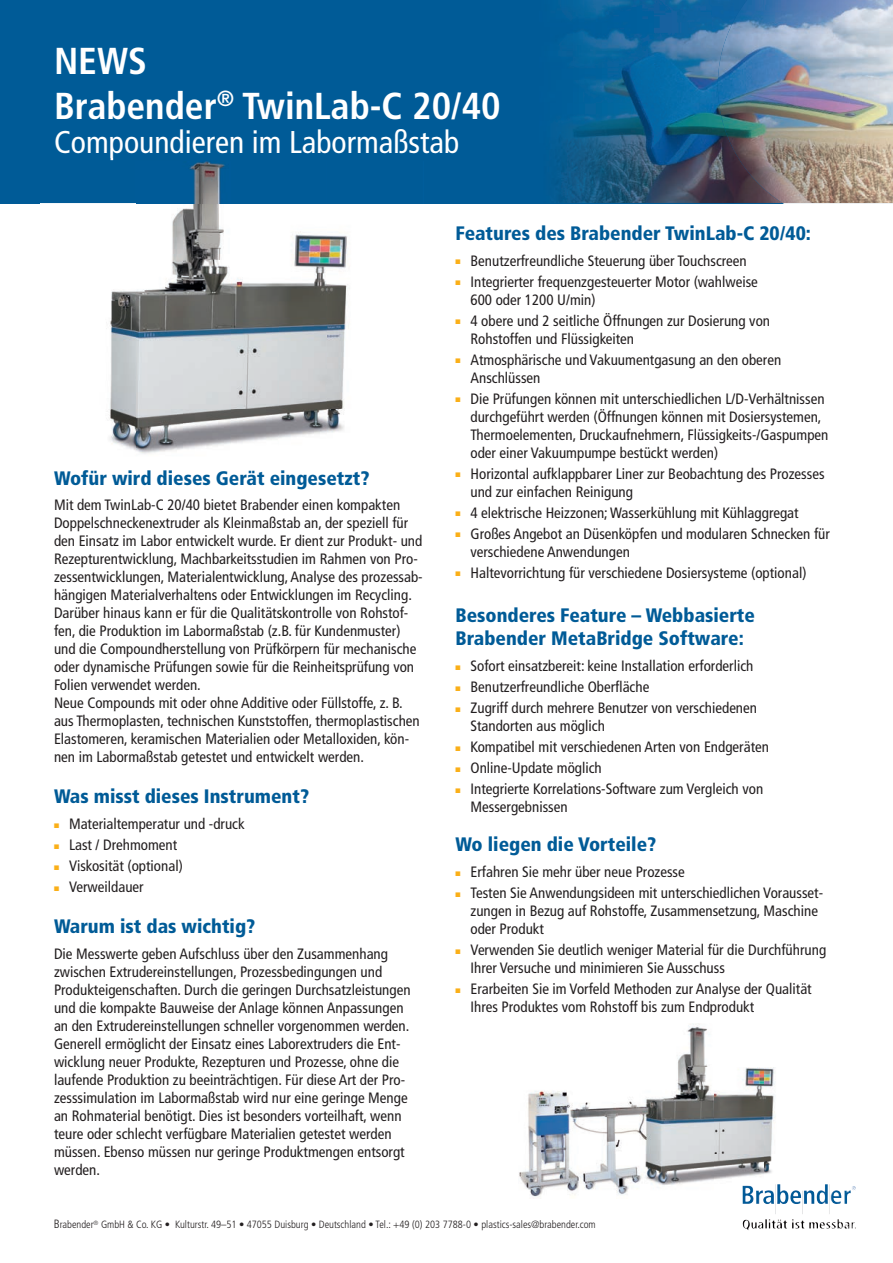
<style>
.page{position:relative;width:893px;height:1263px;background:#fff}
.page>*{position:absolute;margin:0;border:0;box-sizing:border-box;transform-origin:0 0}
.t1{font:700 condensed 37.5px/45px "Frutiger LT Std";color:#fff}
.t2{font:condensed 31.5px "Frutiger LT Std";color:#fff}
.t3{font:900 condensed 19.5px/23.4px "Frutiger LT Std";color:#005b97}
.t4{font:condensed 15px/18px "Frutiger LT Std";color:#231f20}
.t5{font:300 condensed 10.5px "Frutiger LT Std";color:#231f20}
.s1{color:#faaf18}
.s2{font-size:12px}
</style>
<div class="page">
<div style="left:0;top:0;width:893px;height:203px;background:#005b97"></div>
<img style="left:539px;top:203px;width:244px;height:1px">
<img style="left:555px;top:0;width:163px;height:203px">
<img style="left:41px;top:203px;width:382px;height:251px">
<img style="left:190px;top:161px;width:35px;height:42px">
<img style="left:519px;top:1024px;width:257px;height:174px">
<img style="left:783px;top:203px;width:110px;height:1px">
<img style="left:718px;top:0;width:175px;height:203px">
<img style="left:743px;top:1184px;width:113px;height:30px">
<h1 class="t1" style="left:54px;top:38px;width:448px">NEWS<br>Brabender<sup>®</sup> TwinLab-C 20/40</h1>
<h2 class="t2" style="left:54px;top:124px;width:407px">Compoundieren im Labormaßstab</h2>
<h3 class="t3" style="left:54px;top:466px;width:317px">Wofür wird dieses Gerät eingesetzt?</h3>
<p class="t4" style="left:54px;top:496px;width:370px">Mit dem TwinLab-C 20/40 bietet Brabender einen kompakten Doppelschneckenextruder als Kleinmaßstab an, der speziell für den Einsatz im Labor entwickelt wurde. Er dient zur Produkt- und Rezepturentwicklung, Machbarkeitsstudien im Rahmen von Pro&shy;zessentwicklungen, Materialentwicklung, Analyse des prozessab&shy;hängigen Materialverhaltens oder Entwicklungen im Recycling.<br>Darüber hinaus kann er für die Qualitätskontrolle von Rohstof&shy;fen, die Produktion im Labormaßstab (z.B. für Kundenmuster) und die Compoundherstellung von Prüfkörpern für mechanische oder dynamische Prüfungen sowie für die Reinheitsprüfung von Folien verwendet werden.<br>Neue Compounds mit oder ohne Additive oder Füllstoffe, z. B. aus Thermoplasten, technischen Kunststoffen, thermoplastischen Elastomeren, keramischen Materialien oder Metalloxiden, kön&shy;nen im Labormaßstab getestet und entwickelt werden.</p>
<h3 class="t3" style="left:54px;top:785px;width:257px">Was misst dieses Instrument?</h3>
<p class="t4" style="left:54px;top:815px;width:192px"><span class="s1">■</span> Materialtemperatur und -druck</p>
<p class="t4" style="left:54px;top:836px;width:125px"><span class="s1">■</span> Last / Drehmoment</p>
<p class="t4" style="left:54px;top:857px;width:130px"><span class="s1">■</span> Viskosität (optional)</p>
<p class="t4" style="left:54px;top:878px;width:91px"><span class="s1">■</span> Verweildauer</p>
<h3 class="t3" style="left:54px;top:915px;width:203px">Warum ist das wichtig?</h3>
<p class="t4" style="left:54px;top:945px;width:358px">Die Messwerte geben Aufschluss über den Zusammenhang zwischen Extrudereinstellungen, Prozessbedingungen und Produkteigenschaften. Durch die geringen Durchsatzleistungen und die kompakte Bauweise der Anlage können Anpassungen an den Extrudereinstellungen schneller vorgenommen werden.<br>Generell ermöglicht der Einsatz eines Laborextruders die Ent&shy;wicklung neuer Produkte, Rezepturen und Prozesse, ohne die laufende Produktion zu beeinträchtigen. Für diese Art der Pro&shy;zesssimulation im Labormaßstab wird nur eine geringe Menge an Rohmaterial benötigt. Dies ist besonders vorteilhaft, wenn teure oder schlecht verfügbare Materialien getestet werden müssen. Ebenso müssen nur geringe Produktmengen entsorgt werden.</p>
<h3 class="t3" style="left:455px;top:221px;width:357px">Features des Brabender TwinLab-C 20/40:</h3>
<p class="t4" style="left:455px;top:251px;width:293px"><span class="s1">■</span> Benutzerfreundliche Steuerung über Touchscreen</p>
<p class="t4" style="left:470px;top:272px;width:289px;text-indent:-15px"><span class="s1">■</span> Integrierter frequenzgesteuerter Motor (wahlweise<br>600 oder 1200 U/min)</p>
<p class="t4" style="left:470px;top:311px;width:301px;text-indent:-15px"><span class="s1">■</span> 4 obere und 2 seitliche Öffnungen zur Dosierung von<br>Rohstoffen und Flüssigkeiten</p>
<p class="t4" style="left:470px;top:350px;width:312px;text-indent:-15px"><span class="s1">■</span> Atmosphärische und Vakuumentgasung an den oberen<br>Anschlüssen</p>
<p class="t4" style="left:470px;top:389px;width:359px;text-indent:-15px"><span class="s1">■</span> Die Prüfungen können mit unterschiedlichen L/D-Verhältnissen durchgeführt werden (Öffnungen können mit Dosiersystemen, Thermoelementen, Druckaufnehmern, Flüssigkeits-/Gaspumpen oder einer Vakuumpumpe bestückt werden)</p>
<p class="t4" style="left:470px;top:464px;width:356px;text-indent:-15px"><span class="s1">■</span> Horizontal aufklappbarer Liner zur Beobachtung des Prozesses und zur einfachen Reinigung</p>
<p class="t4" style="left:455px;top:503px;width:345px"><span class="s1">■</span> 4 elektrische Heizzonen; Wasserkühlung mit Kühlaggregat</p>
<p class="t4" style="left:470px;top:524px;width:361px;text-indent:-15px"><span class="s1">■</span> Großes Angebot an Düsenköpfen und modularen Schnecken für verschiedene Anwendungen</p>
<p class="t4" style="left:455px;top:563px;width:353px"><span class="s1">■</span> Haltevorrichtung für verschiedene Dosiersysteme (optional)</p>
<h3 class="t3" style="left:455px;top:603px;width:301px">Besonderes Feature – Webbasierte<br>Brabender MetaBridge Software:</h3>
<p class="t4" style="left:455px;top:657px;width:299px"><span class="s1">■</span> Sofort einsatzbereit: keine Installation erforderlich</p>
<p class="t4" style="left:455px;top:678px;width:195px"><span class="s1">■</span> Benutzerfreundliche Oberfläche</p>
<p class="t4" style="left:470px;top:699px;width:288px;text-indent:-15px"><span class="s1">■</span> Zugriff durch mehrere Benutzer von verschiedenen<br>Standorten aus möglich</p>
<p class="t4" style="left:455px;top:738px;width:315px"><span class="s1">■</span> Kompatibel mit verschiedenen Arten von Endgeräten</p>
<p class="t4" style="left:455px;top:759px;width:148px"><span class="s1">■</span> Online-Update möglich</p>
<p class="t4" style="left:470px;top:780px;width:294px;text-indent:-15px"><span class="s1">■</span> Integrierte Korrelations-Software zum Vergleich von<br>Messergebnissen</p>
<h3 class="t3" style="left:455px;top:833px;width:202px">Wo liegen die Vorteile?</h3>
<p class="t4" style="left:455px;top:863px;width:231px"><span class="s1">■</span> Erfahren Sie mehr über neue Prozesse</p>
<p class="t4" style="left:470px;top:884px;width:354px;text-indent:-15px"><span class="s1">■</span> Testen Sie Anwendungsideen mit unterschiedlichen Vorausset&shy;zungen in Bezug auf Rohstoffe, Zusammensetzung, Maschine oder Produkt</p>
<p class="t4" style="left:470px;top:941px;width:357px;text-indent:-15px"><span class="s1">■</span> Verwenden Sie deutlich weniger Material für die Durchführung<br>Ihrer Versuche und minimieren Sie Ausschuss</p>
<p class="t4" style="left:470px;top:980px;width:343px;text-indent:-15px"><span class="s1">■</span> Erarbeiten Sie im Vorfeld Methoden zur Analyse der Qualität<br>Ihres Produktes vom Rohstoff bis zum Endprodukt</p>
<p class="t5" style="left:54px;top:1219px;width:544px"><span class="s2">B</span>rabender<sup>®</sup> GmbH &amp; Co. KG • Kulturstr. 49–51 • 47055 Duisburg • Deutschland • Tel.: +49 (0) 203 7788-0 • plastics-sales@brabender.com</p>
</div>
